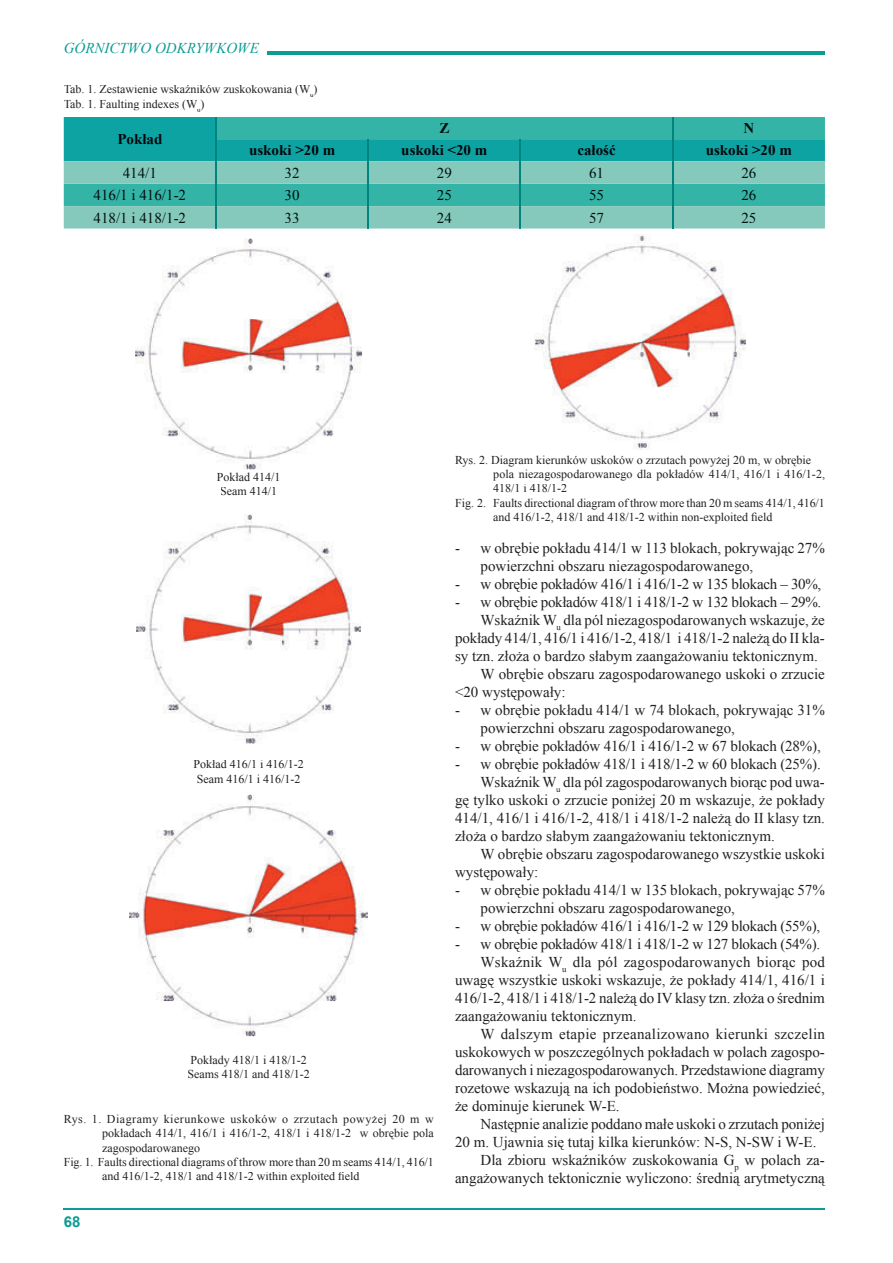
<style>
.page{position:relative;width:893px;height:1263px;background:#fff}
.page>*{position:absolute;margin:0;border:0;box-sizing:border-box;transform-origin:0 0}
.t1{font:15px/18px "Times New Roman";color:#231f20}
.t2{font:15px "Times New Roman";letter-spacing:-.02em;color:#231f20}
.t3{font:15px "Times New Roman";letter-spacing:.025em;color:#231f20}
.t4{font:15px "Times New Roman";letter-spacing:.02em;color:#231f20}
.t5{font:700 15px "Times New Roman";color:#00070d}
.t6{font:15px "Times New Roman";color:#00120f}
.t7{font:15px "Times New Roman";color:#000d0b}
.t8{font:italic 15px "Times New Roman";color:#0b9c94}
.t9{font:700 15px "Arial";color:#0b9c94}
.t10{font:700 15px "Times New Roman";color:#000d0b}
.t11{font:12px/14.4px "Times New Roman";color:#231f20}
.t12{font:12px "Times New Roman";letter-spacing:.04em;color:#231f20}
</style>
<div class="page">
<hr style="left:64px;top:1208px;width:761px;height:1px;background:#0b9c94">
<hr style="left:267px;top:51px;width:558px;height:3px;background:#0b9c94">
<svg style="left:64px;top:117px;width:761px;height:112px;background:#4eb9ae"></svg>
<div style="left:118px;top:134px;width:44px;height:10px;background:#0da3a2"></div>
<div style="left:440px;top:123px;width:9px;height:10px;background:#34b4a7"></div>
<div style="left:744px;top:123px;width:10px;height:10px;background:#34b4a7"></div>
<div style="left:250px;top:145px;width:85px;height:11px;background:#0da3a2"></div>
<div style="left:402px;top:145px;width:85px;height:11px;background:#0da3a2"></div>
<div style="left:578px;top:145px;width:37px;height:11px;background:#0da3a2"></div>
<div style="left:706px;top:145px;width:85px;height:11px;background:#0da3a2"></div>
<div style="left:123px;top:167px;width:32px;height:11px;background:#85c9bc"></div>
<div style="left:285px;top:168px;width:14px;height:10px;background:#85c9bc"></div>
<div style="left:437px;top:168px;width:14px;height:10px;background:#85c9bc"></div>
<div style="left:590px;top:168px;width:12px;height:10px;background:#85c9bc"></div>
<div style="left:742px;top:168px;width:14px;height:10px;background:#85c9bc"></div>
<div style="left:94px;top:190px;width:92px;height:10px;background:#34b4a7"></div>
<div style="left:285px;top:190px;width:14px;height:10px;background:#34b4a7"></div>
<div style="left:437px;top:190px;width:14px;height:10px;background:#34b4a7"></div>
<div style="left:590px;top:190px;width:13px;height:10px;background:#34b4a7"></div>
<div style="left:742px;top:190px;width:14px;height:10px;background:#34b4a7"></div>
<div style="left:94px;top:212px;width:92px;height:11px;background:#85c9bc"></div>
<div style="left:285px;top:212px;width:13px;height:11px;background:#85c9bc"></div>
<div style="left:437px;top:212px;width:14px;height:11px;background:#85c9bc"></div>
<div style="left:590px;top:213px;width:13px;height:10px;background:#85c9bc"></div>
<div style="left:742px;top:212px;width:13px;height:11px;background:#85c9bc"></div>
<img style="left:136px;top:238px;width:226px;height:231px">
<img style="left:137px;top:515px;width:224px;height:228px">
<img style="left:130px;top:794px;width:238px;height:242px">
<img style="left:535px;top:234px;width:210px;height:216px">
<p class="t8" style="left:64px;top:37px;width:197px">GÓRNICTWO ODKRYWKOWE</p>
<p class="t11" style="left:64px;top:82px;width:255px">Tab. 1. Zestawienie wskaźników zuskokowania (W<sub>u</sub>)<br>Tab. 1. Faulting indexes (W<sub>u</sub>)</p>
<p class="t5" style="left:117px;top:129px;width:47px">Pokład</p>
<p class="t10" style="left:439px;top:118px;width:12px">Z</p>
<p class="t10" style="left:743px;top:118px;width:12px">N</p>
<p class="t5" style="left:249px;top:140px;width:88px">uskoki &gt;20 m</p>
<p class="t5" style="left:401px;top:140px;width:88px">uskoki &lt;20 m</p>
<p class="t5" style="left:577px;top:140px;width:40px">całość</p>
<p class="t5" style="left:706px;top:140px;width:88px">uskoki &gt;20 m</p>
<p class="t6" style="left:123px;top:163px;width:36px">414/1</p>
<p class="t6" style="left:285px;top:163px;width:16px">32</p>
<p class="t6" style="left:437px;top:163px;width:16px">29</p>
<p class="t6" style="left:589px;top:163px;width:16px">61</p>
<p class="t6" style="left:741px;top:163px;width:16px">26</p>
<p class="t7" style="left:94px;top:185px;width:94px">416/1 i 416/1-2</p>
<p class="t7" style="left:285px;top:185px;width:16px">30</p>
<p class="t7" style="left:437px;top:185px;width:16px">25</p>
<p class="t7" style="left:589px;top:185px;width:16px">55</p>
<p class="t7" style="left:741px;top:185px;width:16px">26</p>
<p class="t6" style="left:94px;top:207px;width:94px">418/1 i 418/1-2</p>
<p class="t6" style="left:285px;top:207px;width:16px">33</p>
<p class="t6" style="left:437px;top:207px;width:16px">24</p>
<p class="t6" style="left:589px;top:207px;width:16px">57</p>
<p class="t6" style="left:741px;top:207px;width:16px">25</p>
<p class="t11" style="left:217px;top:470px;width:65px">Pokład 414/1<br>Seam 414/1</p>
<p class="t11" style="left:194px;top:757px;width:112px">Pokład 416/1 i 416/1-2<br>Seam 416/1 i 416/1-2</p>
<p class="t11" style="left:188px;top:1052px;width:124px">Pokłady 418/1 i 418/1-2<br>Seams 418/1 and 418/1-2</p>
<p class="t12" style="left:64px;top:1111px;width:371px">Rys. 1. Diagramy kierunkowe uskoków o zrzutach powyżej 20 m w</p>
<p class="t11" style="left:102px;top:1126px;width:333px">pokładach 414/1, 416/1 i 416/1-2, 418/1 i 418/1-2 w obrębie pola</p>
<p class="t11" style="left:102px;top:1140px;width:99px">zagospodarowanego</p>
<p class="t11" style="left:64px;top:1154px;width:372px">Fig. 1. Faults directional diagrams of throw more than 20 m seams 414/1, 416/1</p>
<p class="t11" style="left:102px;top:1169px;width:259px">and 416/1-2, 418/1 and 418/1-2 within exploited field</p>
<p class="t9" style="left:64px;top:1212px;width:18px">68</p>
<p class="t11" style="left:455px;top:452px;width:358px">Rys. 2. Diagram kierunków uskoków o zrzutach powyżej 20 m, w obrębie</p>
<p class="t11" style="left:493px;top:467px;width:333px">pola niezagospodarowanego dla pokładów 414/1, 416/1 i 416/1-2,</p>
<p class="t11" style="left:493px;top:481px;width:76px">418/1 i 418/1-2</p>
<p class="t11" style="left:455px;top:495px;width:371px">Fig. 2. Faults directional diagram of throw more than 20 m seams 414/1, 416/1</p>
<p class="t11" style="left:493px;top:510px;width:281px">and 416/1-2, 418/1 and 418/1-2 within non-exploited field</p>
<p class="t1" style="left:480px;top:539px;width:346px;text-indent:-26px">- w obrębie pokładu 414/1 w 113 blokach, pokrywając 27% powierzchni obszaru niezagospodarowanego,</p>
<p class="t2" style="left:455px;top:574px;width:368px">- w obrębie pokładów 416/1 i 416/1-2 w 135 blokach – 30%,</p>
<p class="t2" style="left:455px;top:592px;width:368px">- w obrębie pokładów 418/1 i 418/1-2 w 132 blokach – 29%.</p>
<p class="t1" style="left:480px;top:611px;width:346px">Wskaźnik W<sub>u</sub> dla pól niezagospodarowanych wskazuje, że</p>
<p class="t1" style="left:455px;top:629px;width:371px">pokłady 414/1, 416/1 i 416/1-2, 418/1 i 418/1-2 należą do II kla-</p>
<p class="t1" style="left:455px;top:647px;width:364px">sy tzn. złoża o bardzo słabym zaangażowaniu tektonicznym.</p>
<p class="t1" style="left:480px;top:665px;width:346px">W obrębie obszaru zagospodarowanego uskoki o zrzucie</p>
<p class="t1" style="left:455px;top:683px;width:112px">&lt;20 występowały:</p>
<p class="t1" style="left:480px;top:701px;width:346px;text-indent:-26px">- w obrębie pokładu 414/1 w 74 blokach, pokrywając 31% powierzchni obszaru zagospodarowanego,</p>
<p class="t1" style="left:455px;top:737px;width:367px">- w obrębie pokładów 416/1 i 416/1-2 w 67 blokach (28%),</p>
<p class="t1" style="left:455px;top:755px;width:367px">- w obrębie pokładów 418/1 i 418/1-2 w 60 blokach (25%).</p>
<p class="t1" style="left:480px;top:773px;width:346px">Wskaźnik W<sub>u</sub> dla pól zagospodarowanych biorąc pod uwa-</p>
<p class="t1" style="left:455px;top:791px;width:371px">gę tylko uskoki o zrzucie poniżej 20 m wskazuje, że pokłady</p>
<p class="t1" style="left:455px;top:809px;width:371px">414/1, 416/1 i 416/1-2, 418/1 i 418/1-2 należą do II klasy tzn.</p>
<p class="t1" style="left:455px;top:827px;width:321px">złoża o bardzo słabym zaangażowaniu tektonicznym.</p>
<p class="t1" style="left:480px;top:845px;width:346px">W obrębie obszaru zagospodarowanego wszystkie uskoki</p>
<p class="t1" style="left:455px;top:863px;width:85px">występowały:</p>
<p class="t1" style="left:480px;top:881px;width:346px;text-indent:-26px">- w obrębie pokładu 414/1 w 135 blokach, pokrywając 57% powierzchni obszaru zagospodarowanego,</p>
<p class="t2" style="left:455px;top:916px;width:367px">- w obrębie pokładów 416/1 i 416/1-2 w 129 blokach (55%),</p>
<p class="t2" style="left:455px;top:934px;width:367px">- w obrębie pokładów 418/1 i 418/1-2 w 127 blokach (54%).</p>
<p class="t4" style="left:480px;top:952px;width:346px">Wskaźnik W<sub>u</sub> dla pól zagospodarowanych biorąc pod</p>
<p class="t1" style="left:455px;top:971px;width:371px">uwagę wszystkie uskoki wskazuje, że pokłady 414/1, 416/1 i</p>
<p class="t1" style="left:455px;top:989px;width:371px">416/1-2, 418/1 i 418/1-2 należą do IV klasy tzn. złoża o średnim</p>
<p class="t1" style="left:455px;top:1007px;width:183px">zaangażowaniu tektonicznym.</p>
<p class="t3" style="left:480px;top:1024px;width:346px">W dalszym etapie przeanalizowano kierunki szczelin</p>
<p class="t1" style="left:455px;top:1043px;width:371px">uskokowych w poszczególnych pokładach w polach zagospo-</p>
<p class="t1" style="left:455px;top:1061px;width:371px">darowanych i niezagospodarowanych. Przedstawione diagramy</p>
<p class="t1" style="left:455px;top:1079px;width:371px">rozetowe wskazują na ich podobieństwo. Można powiedzieć,</p>
<p class="t1" style="left:455px;top:1097px;width:166px">że dominuje kierunek W-E.</p>
<p class="t1" style="left:480px;top:1115px;width:346px">Następnie analizie poddano małe uskoki o zrzutach poniżej</p>
<p class="t1" style="left:455px;top:1133px;width:363px">20 m. Ujawnia się tutaj kilka kierunków: N-S, N-SW i W-E.</p>
<p class="t1" style="left:480px;top:1151px;width:346px">Dla zbioru wskaźników zuskokowania G<sub>p</sub> w polach za-</p>
<p class="t1" style="left:455px;top:1169px;width:371px">angażowanych tektonicznie wyliczono: średnią arytmetyczną</p>
</div>
